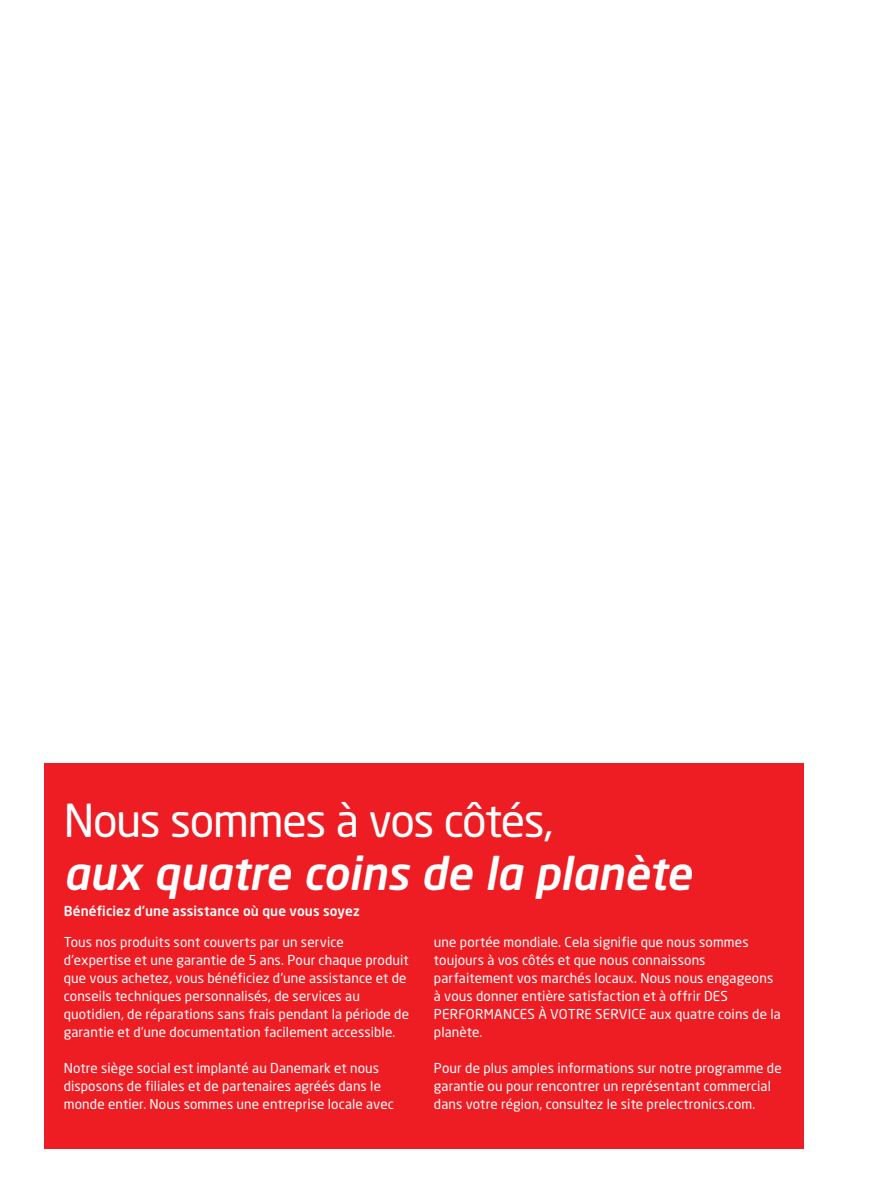
<style>
.page{position:relative;width:893px;height:1191px;background:#fff}
.page>*{position:absolute;margin:0;border:0;box-sizing:border-box;transform-origin:0 0}
.t1{font:italic 500 45px "Neo Sans Pro";letter-spacing:-.005em;color:#fff}
.t2{font:45px "Neo Sans Pro";letter-spacing:-.03em;color:#fff}
.t3{font:13.5px/18px "Neo Sans Pro";letter-spacing:.01em;color:#fff}
.t4{font:500 13.5px "Neo Sans Pro";letter-spacing:.01em;color:#fff}
</style>
<div class="page">
<div style="left:45px;top:762px;width:759px;height:386px;background:#ee1d23"></div>
<h1 class="t2" style="left:64px;top:793px;width:491px">Nous sommes à vos côtés,</h1>
<h1 class="t1" style="left:64px;top:845px;width:629px">aux quatre coins de la planète</h1>
<p class="t3" style="left:64px;top:932px;width:347px">Tous nos produits sont couverts par un service d’expertise et une garantie de 5 ans. Pour chaque produit que vous achetez, vous bénéficiez d’une assistance et de conseils techniques personnalisés, de services au quotidien, de réparations sans frais pendant la période de garantie et d’une documentation facilement accessible.</p>
<p class="t3" style="left:64px;top:1058px;width:332px">Notre siège social est implanté au Danemark et nous disposons de filiales et de partenaires agréés dans le monde entier. Nous sommes une entreprise locale avec</p>
<p class="t4" style="left:64px;top:902px;width:297px">Bénéficiez d’une assistance où que vous soyez</p>
<p class="t3" style="left:434px;top:932px;width:348px">une portée mondiale. Cela signifie que nous sommes toujours à vos côtés et que nous connaissons parfaitement vos marchés locaux. Nous nous engageons à vous donner entière satisfaction et à offrir DES PERFORMANCES À VOTRE SERVICE aux quatre coins de la planète.</p>
<p class="t3" style="left:434px;top:1058px;width:349px">Pour de plus amples informations sur notre programme de garantie ou pour rencontrer un représentant commercial dans votre région, consultez le site prelectronics.com.</p>
</div>
